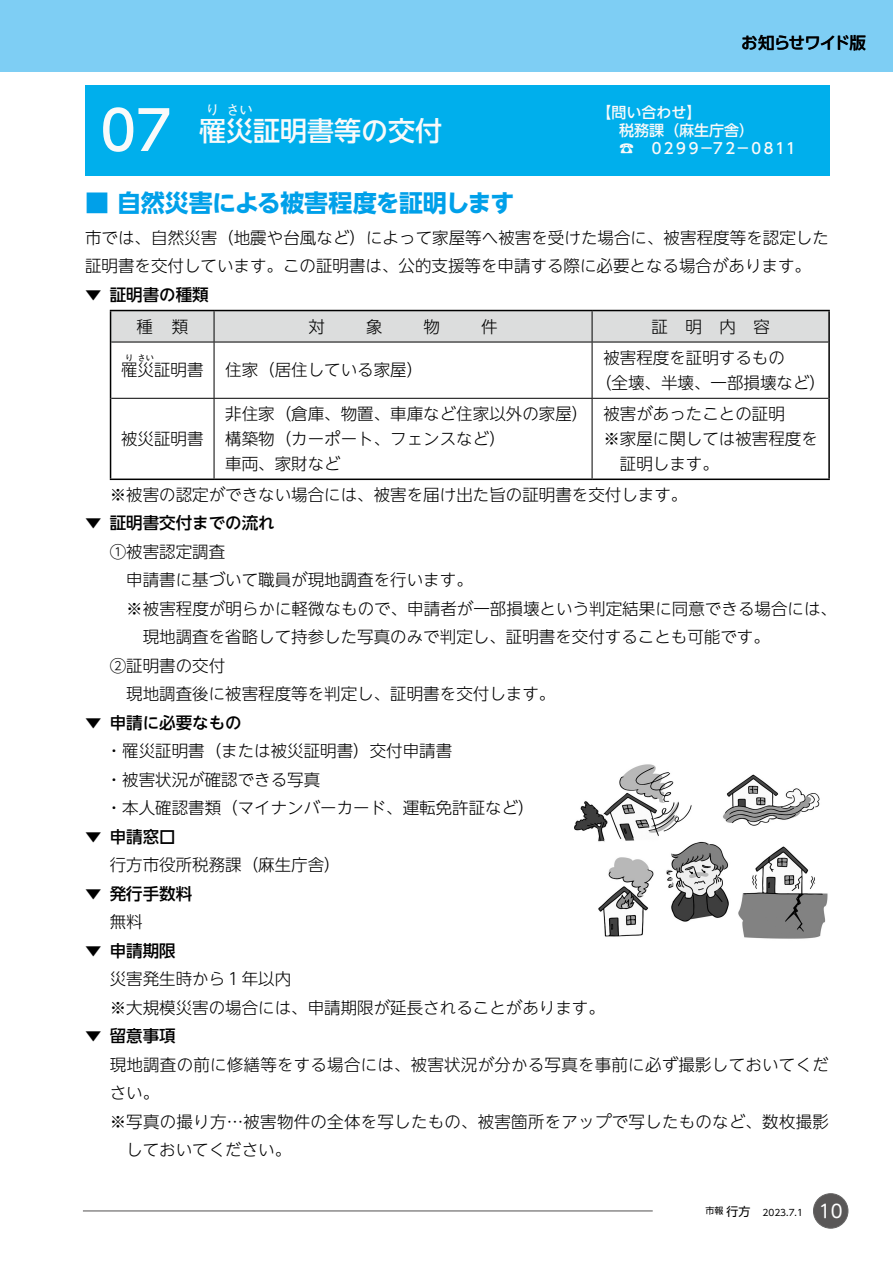
<style>
.page{position:relative;width:893px;height:1263px;background:#fff}
.page>*{position:absolute;margin:0;border:0;box-sizing:border-box;transform-origin:0 0}
.t1{font:500 54px "UD Shin Go NT Pro";color:#f9fafa}
.t2{font:500 27px "UD Shin Go NT Pro";color:#f9fafa}
.t3{font:700 24px "UD Shin Go NT Pro";letter-spacing:-.02em;color:#00a0e9}
.t4{font:300 16.5px/28.5px "UD Shin Go NT Pro";color:#000}
.t5{font:500 16.5px "UD Shin Go NT Pro";color:#000}
.t6{font:500 16.5px "UD Shin Go Pro";letter-spacing:-.045em;color:#000}
.t7{font:500 15px/18px "UD Shin Go NT Pro";color:#f9fafa}
.t8{font:500 13.5px "UD Shin Go NT Pro";color:#f9fafa}
.t9{font:9px "UD Shin Go NT Pro";color:#000}
.t10{font:300 8.25px "UD Shin Go NT Pro";color:#000}
.s1{font-size:12px}
.s2{font-family:"UD Shin M Go Pro";font-size:18px;color:#fff}
</style>
<div class="page">
<div style="left:813px;top:1194px;width:35px;height:34px;background:#595757;border-radius:50%"></div>
<div style="left:813px;top:1193px;width:35px;height:35px;border:1px solid #656464;border-radius:50%"></div>
<hr style="left:83px;top:1210px;width:570px;height:1px;background:#656464">
<div style="left:0;top:0;width:893px;height:72px;background:#7ecef4"></div>
<div style="left:32px;top:450px;width:21px;height:22px;border:1px solid #fff;border-radius:50%"></div>
<div style="left:32px;top:790px;width:21px;height:22px;border:1px solid #fff;border-radius:50%"></div>
<div style="left:85px;top:85px;width:744px;height:90px;background:#00afec"></div>
<svg style="left:111px;top:311px;width:717px;height:31px;background:#d6d7d7"></svg>
<hr style="left:214px;top:311px;width:1px;height:31px;background:#000">
<hr style="left:592px;top:311px;width:1px;height:31px;background:#000">
<hr style="left:111px;top:342px;width:103px;height:1px;background:#000">
<hr style="left:214px;top:342px;width:378px;height:1px;background:#000">
<hr style="left:214px;top:342px;width:1px;height:56px;background:#000">
<hr style="left:592px;top:342px;width:236px;height:1px;background:#000">
<hr style="left:592px;top:342px;width:1px;height:56px;background:#000">
<hr style="left:111px;top:398px;width:103px;height:1px;background:#000">
<hr style="left:214px;top:398px;width:378px;height:1px;background:#000">
<hr style="left:214px;top:399px;width:1px;height:79px;background:#000">
<hr style="left:592px;top:398px;width:236px;height:1px;background:#000">
<hr style="left:592px;top:399px;width:1px;height:79px;background:#000">
<hr style="left:110px;top:310px;width:104px;height:1px;background:#000">
<hr style="left:110px;top:311px;width:1px;height:31px;background:#000">
<hr style="left:214px;top:310px;width:378px;height:1px;background:#000">
<hr style="left:592px;top:310px;width:238px;height:1px;background:#000">
<hr style="left:828px;top:311px;width:2px;height:31px;background:#000">
<hr style="left:110px;top:342px;width:1px;height:56px;background:#000">
<hr style="left:828px;top:342px;width:2px;height:56px;background:#000">
<hr style="left:110px;top:398px;width:1px;height:80px;background:#000">
<hr style="left:828px;top:398px;width:2px;height:80px;background:#000">
<hr style="left:110px;top:478px;width:104px;height:2px;background:#000">
<hr style="left:214px;top:478px;width:378px;height:2px;background:#000">
<hr style="left:592px;top:478px;width:238px;height:2px;background:#000">
<img style="left:574px;top:764px;width:254px;height:175px">
<p class="t6" style="left:741px;top:29px;width:126px">お知らせワイド版</p>
<p class="t8" style="left:226px;top:99px;width:28px">さい</p>
<p class="t7" style="left:604px;top:103px;width:196px;text-indent:-8px">【問い合わせ】<br>　税務課（麻生庁舎）<br>　☎　０２９９－７２－０８１１</p>
<h3 class="t3" style="left:85px;top:183px;width:431px">■ 自然災害による被害程度を証明します</h3>
<p class="t4" style="left:85px;top:223px;width:745px">市では、自然災害（地震や台風など）によって家屋等へ被害を受けた場合に、被害程度等を認定した証明書を交付しています。この証明書は、公的支援等を申請する際に必要となる場合があります。</p>
<p class="t5" style="left:85px;top:281px;width:125px">▼ 証明書の種類</p>
<p class="t8" style="left:206px;top:99px;width:15px">り</p>
<h1 class="t1" style="left:100px;top:87px;width:127px">07 <sup>罹</sup></h1>
<h2 class="t2" style="left:226px;top:109px;width:217px">災証明書等の交付</h2>
<p class="t4" style="left:136px;top:311px;width:53px">種 類</p>
<p class="t4" style="left:309px;top:311px;width:18px">対</p>
<p class="t4" style="left:366px;top:311px;width:18px">象</p>
<p class="t4" style="left:424px;top:311px;width:18px">物</p>
<p class="t4" style="left:481px;top:311px;width:18px">件</p>
<p class="t4" style="left:651px;top:311px;width:120px">証明内容</p>
<p class="t4" style="left:121px;top:355px;width:84px">罹災証明書</p>
<p class="t4" style="left:595px;top:345px;width:233px;line-height:24.8px;text-indent:8px">被害程度を証明するもの<br>（全壊、半壊、一部損壊など）</p>
<p class="t10" style="left:125px;top:351px;width:10px">り</p>
<p class="t10" style="left:138px;top:351px;width:18px">さい</p>
<p class="t4" style="left:225px;top:355px;width:200px">住家（居住している家屋）</p>
<p class="t4" style="left:121px;top:424px;width:84px">被災証明書</p>
<p class="t4" style="left:225px;top:401px;width:364px;line-height:24.8px">非住家（倉庫、物置、車庫など住家以外の家屋）構築物（カーポート、フェンスなど）<br>車両、家財など</p>
<p class="t4" style="left:603px;top:399px;width:183px">被害があったことの証明</p>
<p class="t4" style="left:603px;top:424px;width:216px">※家屋に関しては被害程度を</p>
<p class="t4" style="left:620px;top:449px;width:100px">証明します。</p>
<p class="t4" style="left:110px;top:479px;width:579px">※被害の認定ができない場合には、被害を届け出た旨の証明書を交付します。</p>
<p class="t5" style="left:85px;top:509px;width:191px">▼ 証明書交付までの流れ</p>
<p class="t4" style="left:110px;top:536px;width:117px">①被害認定調査</p>
<p class="t4" style="left:110px;top:565px;width:364px">　申請書に基づいて職員が現地調査を行います。</p>
<p class="t4" style="left:110px;top:593px;width:729px">　※被害程度が明らかに軽微なもので、申請者が一部損壊という判定結果に同意できる場合には、</p>
<p class="t4" style="left:143px;top:622px;width:628px">現地調査を省略して持参した写真のみで判定し、証明書を交付することも可能です。</p>
<p class="t4" style="left:110px;top:650px;width:117px">②証明書の交付</p>
<p class="t4" style="left:110px;top:679px;width:447px">　現地調査後に被害程度等を判定し、証明書を交付します。</p>
<p class="t5" style="left:85px;top:709px;width:158px">▼ 申請に必要なもの</p>
<p class="t4" style="left:106px;top:736px;width:430px">・罹災証明書（または被災証明書）交付申請書<br>・被害状況が確認できる写真<br>・本人確認書類（マイナンバーカード、運転免許証など）</p>
<p class="t5" style="left:85px;top:823px;width:92px">▼ 申請窓口</p>
<p class="t4" style="left:85px;top:850px;width:257px">　 行方市役所税務課（麻生庁舎）</p>
<p class="t5" style="left:85px;top:880px;width:109px">▼ 発行手数料</p>
<p class="t4" style="left:85px;top:907px;width:59px">　 無料</p>
<p class="t5" style="left:85px;top:937px;width:92px">▼ 申請期限</p>
<p class="t4" style="left:110px;top:964px;width:496px">災害発生時から１年以内<br>※大規模災害の場合には、申請期限が延長されることがあります。</p>
<p class="t5" style="left:85px;top:1022px;width:92px">▼ 留意事項</p>
<p class="t4" style="left:110px;top:1049px;width:720px">現地調査の前に修繕等をする場合には、被害状況が分かる写真を事前に必ず撮影しておいてくだ</p>
<p class="t4" style="left:110px;top:1078px;width:51px">さい。</p>
<p class="t4" style="left:110px;top:1106px;width:721px">※写真の撮り方…被害物件の全体を写したもの、被害箇所をアップで写したものなど、数枚撮影</p>
<p class="t4" style="left:126px;top:1135px;width:166px">しておいてください。</p>
<p class="t9" style="left:705px;top:1205px;width:139px">市報 <span class="s1">行方　</span>2023.7.1 <span class="s2">10</span></p>
</div>
